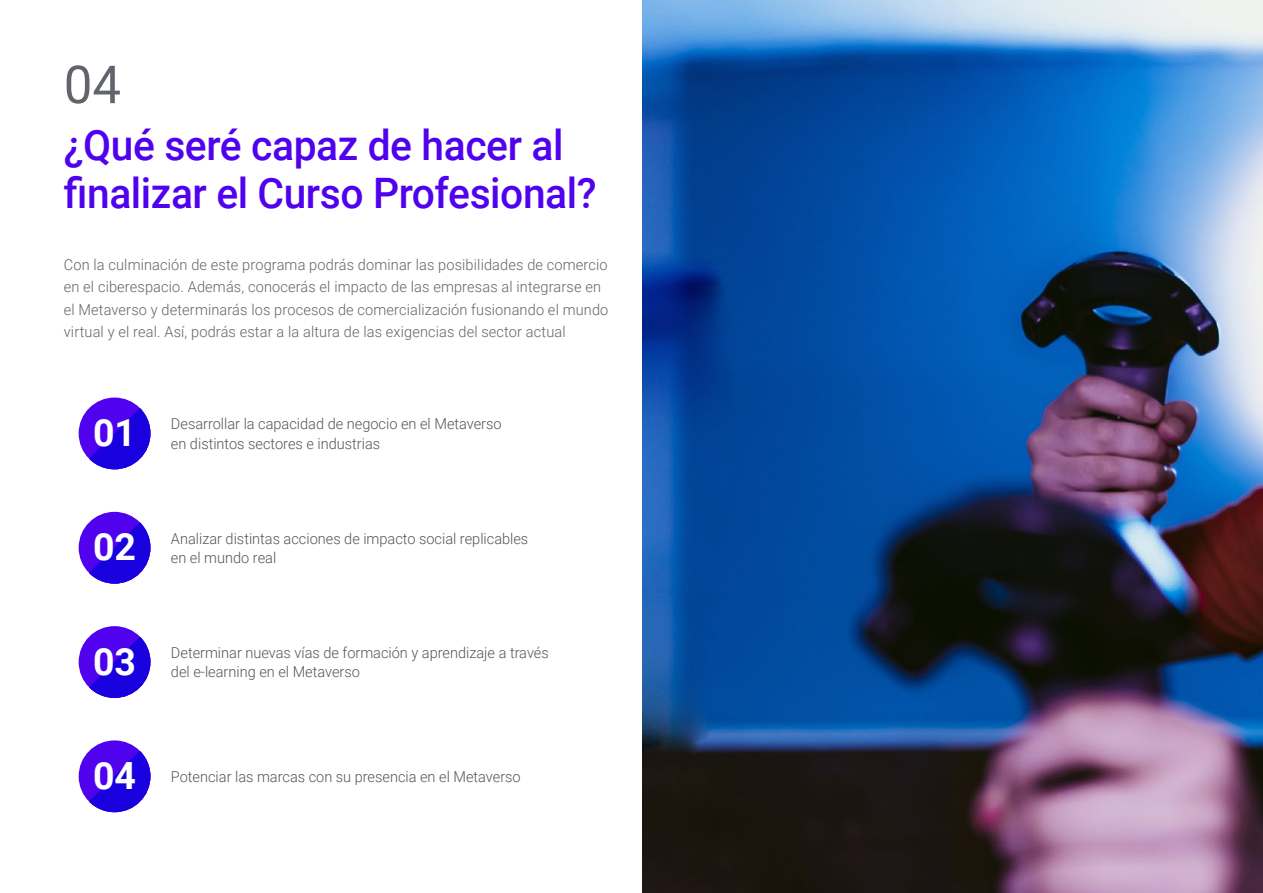
<style>
.page{position:relative;width:1263px;height:893px;background:#fff}
.page>*{position:absolute;margin:0;border:0;box-sizing:border-box;transform-origin:0 0}
.t1{font:52.5px "Roboto";color:#61646a}
.t2{font:500 42px/48px "Roboto";letter-spacing:-.01em;color:#5002ee}
.t3{font:700 37.5px "Roboto";color:#fff}
.t4{font:300 15px/22.5px "Roboto";letter-spacing:.01em;color:#61646a}
.t5{font:300 15px/19.5px "Roboto";color:#52555b}
</style>
<div class="page">
<div style="left:79px;top:512px;width:71px;height:72px;background:#5002ee;border-radius:50%"></div>
<svg style="left:89px;top:522px;width:61px;height:62px"></svg>
<div style="left:79px;top:740px;width:71px;height:72px;background:#5002ee;border-radius:50%"></div>
<svg style="left:89px;top:751px;width:61px;height:61px"></svg>
<div style="left:79px;top:626px;width:71px;height:72px;background:#5002ee;border-radius:50%"></div>
<svg style="left:89px;top:637px;width:61px;height:61px"></svg>
<div style="left:79px;top:398px;width:71px;height:71px;background:#5002ee;border-radius:50%"></div>
<svg style="left:89px;top:408px;width:61px;height:61px"></svg>
<img style="left:642px;top:0;width:621px;height:893px">
<h1 class="t1" style="left:64px;top:48px;width:59px">04</h1>
<h2 class="t2" style="left:64px;top:119px;width:534px">¿Qué seré capaz de hacer al finalizar el Curso Profesional?</h2>
<p class="t4" style="left:64px;top:253px;width:546px">Con la culminación de este programa podrás dominar las posibilidades de comercio en el ciberespacio. Además, conocerás el impacto de las empresas al integrarse en el Metaverso y determinarás los procesos de comercialización fusionando el mundo virtual y el real. Así, podrás estar a la altura de las exigencias del sector actual</p>
<h3 class="t3" style="left:93px;top:407px;width:45px">01</h3>
<p class="t5" style="left:171px;top:414px;width:332px">Desarrollar la capacidad de negocio en el Metaverso</p>
<p class="t5" style="left:171px;top:433px;width:211px">en distintos sectores e industrias</p>
<h3 class="t3" style="left:93px;top:521px;width:45px">02</h3>
<p class="t5" style="left:171px;top:528px;width:359px">Analizar distintas acciones de impacto social replicables en el mundo real</p>
<h3 class="t3" style="left:93px;top:635px;width:45px">03</h3>
<p class="t5" style="left:171px;top:642px;width:379px">Determinar nuevas vías de formación y aprendizaje a través del e-learning en el Metaverso</p>
<h3 class="t3" style="left:93px;top:749px;width:45px">04</h3>
<p class="t5" style="left:171px;top:766px;width:351px">Potenciar las marcas con su presencia en el Metaverso</p>
</div>
